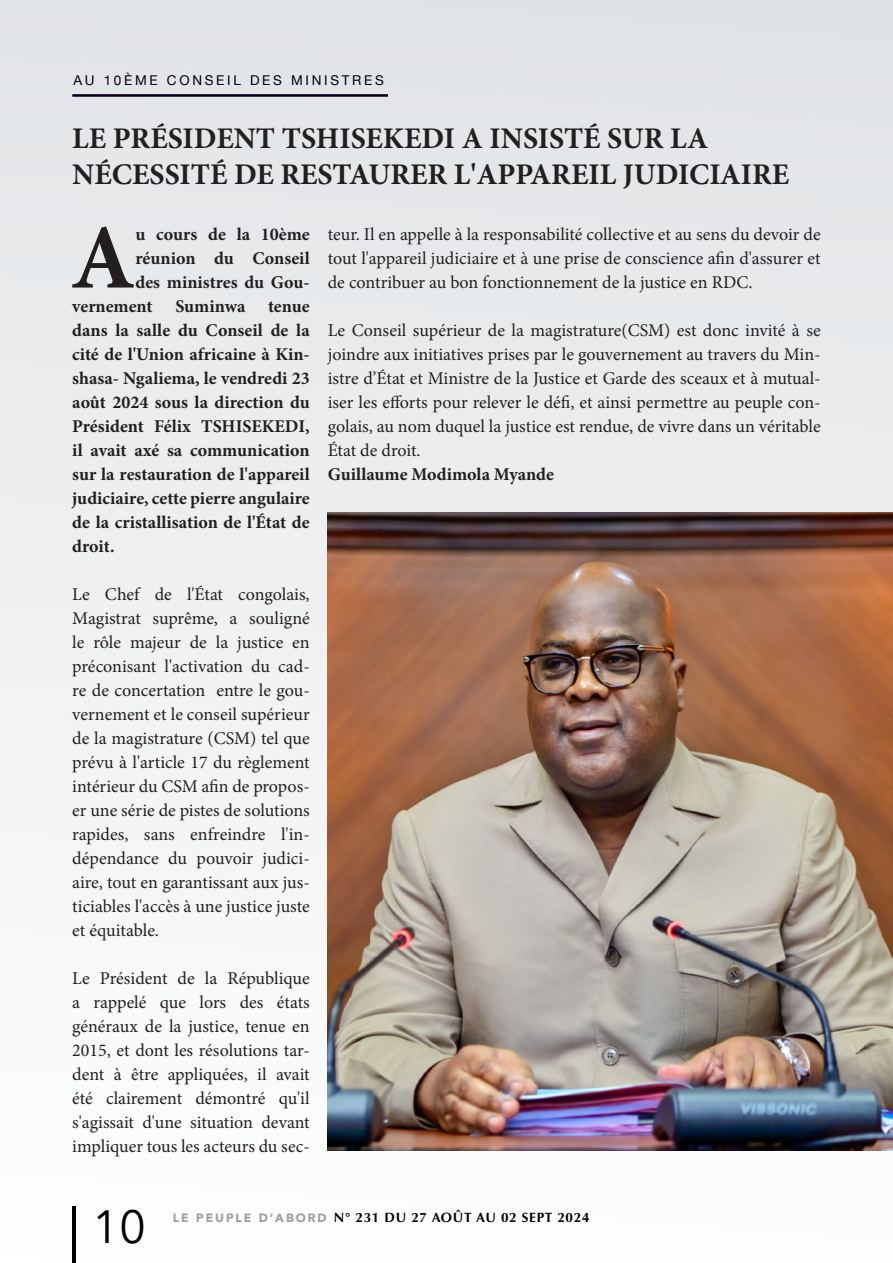
<style>
.page{position:relative;width:893px;height:1263px;background:#fff}
.page>*{position:absolute;margin:0;border:0;box-sizing:border-box;transform-origin:0 0}
.Texte_de_titre-_Alig{font:700 91.8px "Minion Pro";color:#231f20}
.t1{font:46.5px "Avenir Next";color:#000}
.Texte_de_titre-_Alig-2{font:700 30px "Minion Pro";color:#231f20}
.Texte_de_titre-_Alig-3{font:18px/24px "Minion Pro";color:#231f20;text-align:justify}
.Texte_de_titre-_Alig-4{font:700 18px/24px "Minion Pro";color:#231f20;text-align:justify}
.t2{font:700 13.5px "Optima";letter-spacing:.05em;color:#000}
.En-tête_de_section{font:13.5px "Helvetica Neue";letter-spacing:.2em;color:#00000c}
.s1{font-family:"Avenir";font-weight:900;font-size:12px;color:#9b9da0}
</style>
<div class="page">
<div style="left:0;top:0;width:893px;height:1263px;background:linear-gradient(to bottom,#e1e4e6,#fdfdfd)"></div>
<hr style="left:72px;top:94px;width:316px;height:3px;background:#08001c">
<img style="left:328px;top:512px;width:565px;height:638px">
<p class="En-tête_de_section" style="left:73px;top:71px;width:312px">AU 10ÈME CONSEIL DES MINISTRES</p>
<p class="Texte_de_titre-_Alig-2" style="left:72px;top:118px;width:638px">LE PRÉSIDENT TSHISEKEDI A INSISTÉ SUR LA</p>
<p class="Texte_de_titre-_Alig-2" style="left:72px;top:154px;width:719px">NÉCESSITÉ DE RESTAURER L'APPAREIL JUDICIAIRE</p>
<p class="Texte_de_titre-_Alig" style="left:71px;top:194px;width:66px">A</p>
<p class="Texte_de_titre-_Alig-4" style="left:135px;top:222px;width:176px">u cours de la 10ème</p>
<p class="Texte_de_titre-_Alig-3" style="left:328px;top:222px;width:494px">teur. Il en appelle à la responsabilité collective et au sens du devoir de tout l'appareil judiciaire et à une prise de conscience afin d'assurer et de contribuer au bon fonctionnement de la justice en RDC.</p>
<p class="Texte_de_titre-_Alig-3" style="left:328px;top:318px;width:494px">Le Conseil supérieur de la magistrature(CSM) est donc invité à se joindre aux initiatives prises par le gouvernement au travers du Min&shy;istre d’État et Ministre de la Justice et Garde des sceaux et à mutual&shy;iser les efforts pour relever le défi, et ainsi permettre au peuple con&shy;golais, au nom duquel la justice est rendue, de vivre dans un véritable État de droit.</p>
<p class="Texte_de_titre-_Alig-4" style="left:328px;top:462px;width:228px">Guillaume Modimola Myande</p>
<p class="Texte_de_titre-_Alig-4" style="left:135px;top:246px;width:176px">réunion du Conseil</p>
<p class="Texte_de_titre-_Alig-4" style="left:135px;top:270px;width:176px">des ministres du Gou-</p>
<p class="Texte_de_titre-_Alig-4" style="left:72px;top:294px;width:82px">vernement</p>
<p class="Texte_de_titre-_Alig-4" style="left:175px;top:294px;width:71px">Suminwa</p>
<p class="Texte_de_titre-_Alig-4" style="left:72px;top:294px;width:239px;text-indent:196px">tenue dans la salle du Conseil de la cité de l'Union africaine à Kin&shy;shasa- Ngaliema, le vendredi 23 août 2024 sous la direction du Président Félix TSHISEKEDI, il avait axé sa communication sur la restauration de l'appareil judiciaire, cette pierre angulaire de la cristallisation de l'État de droit.</p>
<p class="Texte_de_titre-_Alig-3" style="left:72px;top:582px;width:239px">Le Chef de l'État congolais, Magistrat suprême, a souligné le rôle majeur de la justice en préconisant l'activation du cad&shy;re de concertation entre le gou&shy;vernement et le conseil supérieur de la magistrature (CSM) tel que prévu à l'article 17 du règlement intérieur du CSM afin de propos&shy;er une série de pistes de solutions rapides, sans enfreindre l'in&shy;dépendance du pouvoir judici&shy;aire, tout en garantissant aux jus&shy;ticiables l'accès à une justice juste et équitable.</p>
<p class="Texte_de_titre-_Alig-3" style="left:72px;top:966px;width:239px">Le Président de la République a rappelé que lors des états généraux de la justice, tenue en 2015, et dont les résolutions tar&shy;dent à être appliquées, il avait été clairement démontré qu'il s'agissait d'une situation devant impliquer tous les acteurs du sec-</p>
<h2 class="t1" style="left:92px;top:1187px;width:55px">10</h2>
<p class="t2" style="left:173px;top:1210px;width:418px"><span class="s1">LE PEUPLE D’ABORD</span> N° 231 DU 27 AOÛT AU 02 SEPT 2024</p>
</div>
